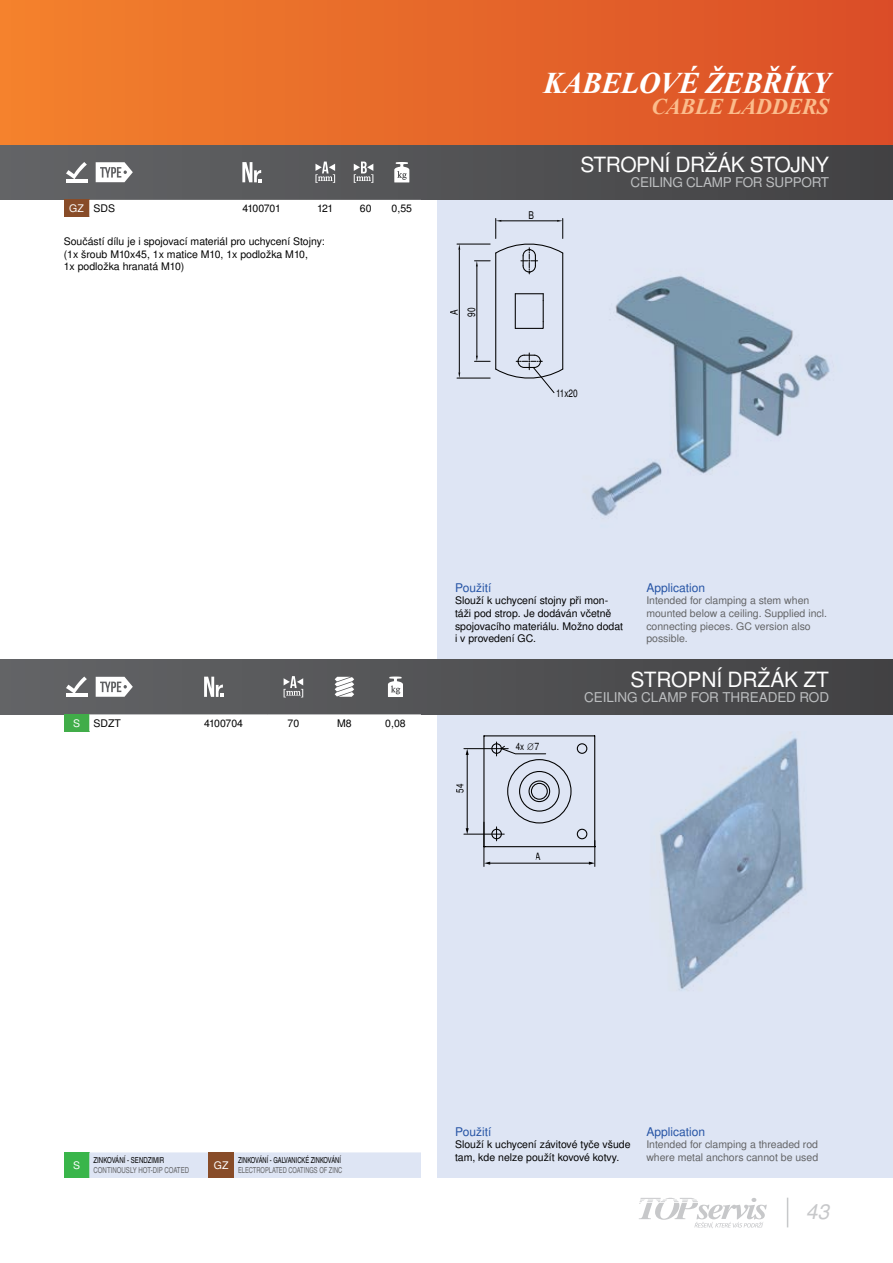
<style>
.page{position:relative;width:893px;height:1263px;background:#fff}
.page>*{position:absolute;margin:0;border:0;box-sizing:border-box;transform-origin:0 0}
.t1{font:italic 700 30px "Times New Roman";letter-spacing:-.02em;color:#fff}
.t2{font:italic 700 22.5px "Times New Roman";letter-spacing:-.02em;color:#fbbc8c}
.t3{font:21px "Nimbus Sans LOT";letter-spacing:-.02em;color:#fff}
.t4{font:italic 21px "Nimbus Sans LOT";color:#c7c8ca}
.t5{font:13.5px "Nimbus Sans LOT";letter-spacing:-.005em;color:#bcbec0}
.t6{font:12px "Nimbus Sans LOT";color:#2654a5}
.t7{font:10.65px/17.4px "Nimbus Sans LOT";color:#000;scale:.78 1}
.t8{font:10.5px/12.6px "Nimbus Sans LOT";color:#000}
.t9{font:10.5px/12.6px "Nimbus Sans LOT";color:#636466}
.t10{font:10.5px "Nimbus Sans LOT";letter-spacing:-.045em;color:#000}
.t11{font:10.5px "Nimbus Sans LOT";letter-spacing:-.02em;color:#000}
.t12{font:10.5px "Nimbus Sans LOT";color:#fff}
.t13{font:10.05px "Nimbus Sans LOT";color:#000;scale:.8 1}
.t14{font:condensed 8.25px "Nimbus Sans LOT";color:#000;scale:.85 1}
.t15{font:condensed 8.25px "Nimbus Sans LOT";color:#636466;scale:.85 1}
.t16{font:condensed 8.25px "Nimbus Sans LOT";color:#636466;scale:.9 1}
.t17{font:condensed 8.25px "Nimbus Sans LOT";color:#000;scale:.9 1}
.s1{color:#fff}
</style>
<div class="page">
<svg style="left:787px;top:1198px;width:1px;height:29px"></svg>
<svg style="left:639px;top:1198px;width:128px;height:30px"></svg>
<div style="left:438px;top:189px;width:455px;height:989px;background:#dee5f4"></div>
<div style="left:0;top:145px;width:893px;height:55px;background:linear-gradient(to right,#636567,#424243)"></div>
<div style="left:0;top:659px;width:893px;height:55px;background:linear-gradient(to right,#636567,#424243)"></div>
<div style="left:64px;top:200px;width:25px;height:17px;background:#884c28"></div>
<hr style="left:66px;top:179px;width:21px;height:3px;background:#fff">
<svg style="left:66px;top:162px;width:21px;height:17px"></svg>
<svg style="left:96px;top:162px;width:37px;height:20px"></svg>
<svg style="left:242px;top:162px;width:20px;height:20px"></svg>
<svg style="left:315px;top:162px;width:20px;height:21px"></svg>
<svg style="left:354px;top:162px;width:19px;height:21px"></svg>
<svg style="left:394px;top:162px;width:15px;height:20px"></svg>
<div style="left:64px;top:714px;width:25px;height:17px;background:#41ad49"></div>
<svg style="left:89px;top:714px;width:332px;height:17px"></svg>
<hr style="left:66px;top:694px;width:21px;height:3px;background:#fff">
<svg style="left:66px;top:676px;width:21px;height:18px"></svg>
<svg style="left:96px;top:677px;width:37px;height:20px"></svg>
<svg style="left:204px;top:677px;width:19px;height:20px"></svg>
<svg style="left:284px;top:676px;width:19px;height:21px"></svg>
<svg style="left:335px;top:677px;width:19px;height:20px"></svg>
<svg style="left:388px;top:676px;width:15px;height:21px"></svg>
<svg style="left:466px;top:828px;width:3px;height:6px"></svg>
<svg style="left:466px;top:749px;width:3px;height:6px"></svg>
<hr style="left:467px;top:754px;width:1px;height:77px;background:#000">
<hr style="left:464px;top:834px;width:40px;height:1px;background:#000">
<hr style="left:464px;top:748px;width:44px;height:1px;background:#000">
<svg style="left:483px;top:735px;width:54px;height:131px"></svg>
<div style="left:0;top:0;width:893px;height:145px;background:linear-gradient(to right,#f3822c,#da4d28)"></div>
<hr style="left:0;top:0;width:1px;height:145px;background:#f5822d">
<div style="left:64px;top:1152px;width:25px;height:26px;background:#39b54a"></div>
<div style="left:89px;top:1152px;width:332px;height:26px;background:#dee5f4"></div>
<div style="left:208px;top:1152px;width:26px;height:26px;background:#884c28"></div>
<img style="left:660px;top:732px;width:143px;height:259px">
<img style="left:563px;top:274px;width:267px;height:242px">
<svg style="left:514px;top:293px;width:30px;height:36px"></svg>
<hr style="left:562px;top:253px;width:1px;height:116px;background:#000">
<hr style="left:495px;top:253px;width:1px;height:116px;background:#000">
<hr style="left:457px;top:378px;width:33px;height:1px;background:#000">
<hr style="left:457px;top:244px;width:33px;height:1px;background:#000">
<hr style="left:459px;top:250px;width:1px;height:122px;background:#000">
<hr style="left:477px;top:266px;width:1px;height:90px;background:#000">
<svg style="left:474px;top:218px;width:90px;height:56px"></svg>
<svg style="left:474px;top:353px;width:90px;height:40px"></svg>
<p class="t8" style="left:69px;top:202px;width:47px"><span class="s1">GZ</span> SDS</p>
<p class="t10" style="left:242px;top:202px;width:40px">4100701</p>
<p class="t8" style="left:317px;top:202px;width:18px">121</p>
<p class="t8" style="left:360px;top:202px;width:13px">60</p>
<p class="t8" style="left:392px;top:202px;width:22px">0,55</p>
<p class="t8" style="left:64px;top:235px;width:262px">Součástí dílu je i spojovací materiál pro uchycení Stojny: (1x šroub M10x45, 1x matice M10, 1x podložka M10,<br>1x podložka hranatá M10)</p>
<p class="t7" style="left:446px;top:317px;width:13px;rotate:-90deg">A<br>90</p>
<h1 class="t1" style="left:543px;top:62px;width:288px">KABELOVÉ ŽEBŘÍKY</h1>
<h2 class="t2" style="left:651px;top:90px;width:179px">CABLE LADDERS</h2>
<p class="t7" style="left:528px;top:207px;width:9px">B</p>
<h3 class="t3" style="left:580px;top:152px;width:250px">STROPNÍ DRŽÁK STOJNY</h3>
<p class="t5" style="left:630px;top:174px;width:200px">CEILING CLAMP FOR SUPPORT</p>
<p class="t7" style="left:556px;top:385px;width:29px">11x20</p>
<p class="t12" style="left:73px;top:717px;width:9px">S</p>
<p class="t8" style="left:94px;top:717px;width:29px">SDZT</p>
<p class="t11" style="left:204px;top:717px;width:40px">4100704</p>
<p class="t8" style="left:288px;top:717px;width:13px">70</p>
<p class="t8" style="left:337px;top:717px;width:16px">M8</p>
<p class="t8" style="left:385px;top:717px;width:22px">0,08</p>
<p class="t6" style="left:455px;top:580px;width:38px">Použití</p>
<p class="t8" style="left:455px;top:595px;width:170px">Slouží k uchycení stojny při mon&shy;táži pod strop. Je dodáván včetně spojovacího materiálu. Možno dodat i v provedení GC.</p>
<p class="t6" style="left:646px;top:580px;width:60px">Application</p>
<p class="t9" style="left:646px;top:595px;width:182px">Intended for clamping a stem when mounted below a ceiling. Supplied incl. connecting pieces. GC version also possible.</p>
<p class="t13" style="left:454px;top:793px;width:13px;rotate:-90deg">54</p>
<p class="t13" style="left:516px;top:740px;width:31px">4x ∅7</p>
<p class="t13" style="left:536px;top:850px;width:8px">A</p>
<h3 class="t3" style="left:630px;top:667px;width:14px">stropní</h3>
<h3 class="t3" style="left:727px;top:667px;width:15px">držák</h3>
<h3 class="t3" style="left:803px;top:667px;width:27px">ZT</h3>
<p class="t5" style="left:584px;top:689px;width:246px">CEILING CLAMP FOR THREADED ROD</p>
<p class="t12" style="left:73px;top:1159px;width:9px">S</p>
<p class="t17" style="left:94px;top:1155px;width:80px">ZINKOVÁNÍ - SENDZIMIR</p>
<p class="t16" style="left:94px;top:1165px;width:108px">CONTINOUSLY HOT-DIP COATED</p>
<p class="t12" style="left:214px;top:1159px;width:16px">GZ</p>
<p class="t14" style="left:238px;top:1155px;width:122px">ZINKOVÁNÍ - GALVANICKÉ ZINKOVÁNÍ</p>
<p class="t15" style="left:238px;top:1165px;width:124px">ELECTROPLATED COATINGS OF ZINC</p>
<p class="t6" style="left:455px;top:1124px;width:38px">Použití</p>
<p class="t8" style="left:455px;top:1138px;width:177px">Slouží k uchycení závitové tyče všude tam, kde nelze použít kovové kotvy.</p>
<p class="t6" style="left:646px;top:1124px;width:60px">Application</p>
<p class="t9" style="left:646px;top:1138px;width:173px">Intended for clamping a threaded rod where metal anchors cannot be used</p>
<h3 class="t4" style="left:806px;top:1199px;width:25px">43</h3>
</div>
